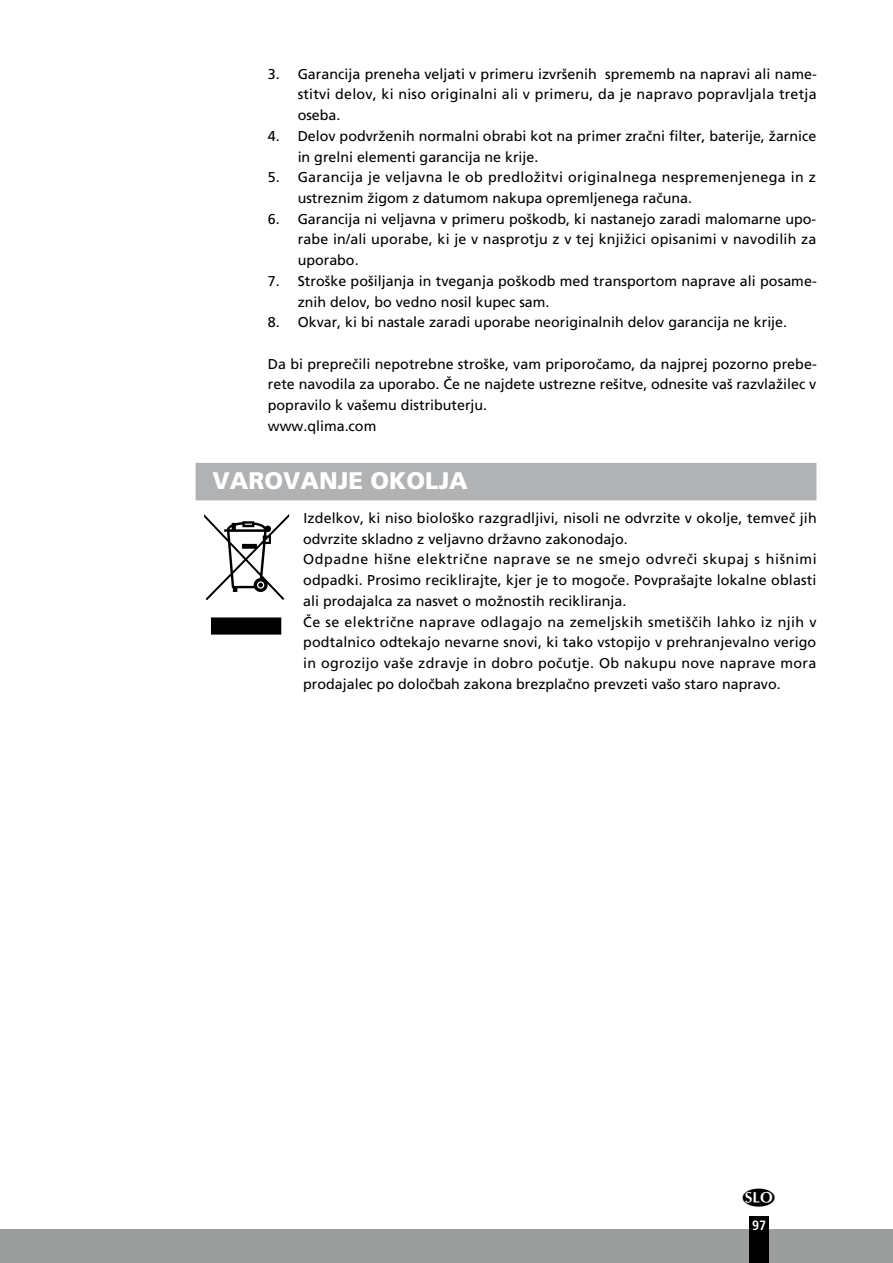
<style>
.page{position:relative;width:893px;height:1263px;background:#fff}
.page>*{position:absolute;margin:0;border:0;box-sizing:border-box;transform-origin:0 0}
.t1{font:900 24px "Frutiger LT Com";color:#fff}
.t2{font:14.25px/20.7px "Frutiger LT Com";letter-spacing:.005em;color:#000}
.t3{font:14.25px/20.7px "Frutiger LT Com";letter-spacing:.025em;color:#000}
.t4{font:700 condensed 13.5px "Frutiger LT Com";color:#fff}
</style>
<div class="page">
<div style="left:0;top:1229px;width:893px;height:34px;background:#9c9d9d"></div>
<div style="left:749px;top:1216px;width:20px;height:47px;background:#000"></div>
<div style="left:196px;top:463px;width:620px;height:37px;background:#b1b2b3"></div>
<svg style="left:204px;top:514px;width:85px;height:121px"></svg>
<p class="t2" style="left:298px;top:63px;width:521px;text-align:justify;text-indent:-30px">3. Garancija preneha veljati v primeru izvršenih sprememb na napravi ali name&shy;stitvi delov, ki niso originalni ali v primeru, da je napravo popravljala tretja oseba.</p>
<p class="t2" style="left:298px;top:126px;width:520px;text-indent:-30px">4. Delov podvrženih normalni obrabi kot na primer zračni filter, baterije, žarnice in grelni elementi garancija ne krije.</p>
<p class="t3" style="left:298px;top:167px;width:520px;text-indent:-30px">5. Garancija je veljavna le ob predložitvi originalnega nespremenjenega in z ustreznim žigom z datumom nakupa opremljenega računa.</p>
<p class="t2" style="left:298px;top:208px;width:520px;text-align:justify;text-indent:-30px">6. Garancija ni veljavna v primeru poškodb, ki nastanejo zaradi malomarne upo&shy;rabe in/ali uporabe, ki je v nasprotju z v tej knjižici opisanimi v navodilih za uporabo.</p>
<p class="t2" style="left:298px;top:271px;width:521px;text-indent:-30px">7. Stroške pošiljanja in tveganja poškodb med transportom naprave ali posame&shy;znih delov, bo vedno nosil kupec sam.</p>
<p class="t2" style="left:268px;top:312px;width:521px">8. Okvar, ki bi nastale zaradi uporabe neoriginalnih delov garancija ne krije.</p>
<p class="t2" style="left:268px;top:353px;width:550px">Da bi preprečili nepotrebne stroške, vam priporočamo, da najprej pozorno prebe&shy;rete navodila za uporabo. Če ne najdete ustrezne rešitve, odnesite vaš razvlažilec v popravilo k vašemu distributerju.<br>www.qlima.com</p>
<h1 class="t1" style="left:213px;top:466px;width:257px">VAROVANJE OKOLJA</h1>
<p class="t2" style="left:303px;top:508px;width:515px">Izdelkov, ki niso biološko razgradljivi, nisoli ne odvrzite v okolje, temveč jih odvrzite skladno z veljavno državno zakonodajo.<br>Odpadne hišne električne naprave se ne smejo odvreči skupaj s hišnimi odpadki. Prosimo reciklirajte, kjer je to mogoče. Povprašajte lokalne oblasti ali prodajalca za nasvet o možnostih recikliranja.<br>Če se električne naprave odlagajo na zemeljskih smetiščih lahko iz njih v podtalnico odtekajo nevarne snovi, ki tako vstopijo v prehranjevalno verigo in ogrozijo vaše zdravje in dobro počutje. Ob nakupu nove naprave mora prodajalec po določbah zakona brezplačno prevzeti vašo staro napravo.</p>
<p class="t4" style="left:752px;top:1217px;width:16px">97</p>
</div>
